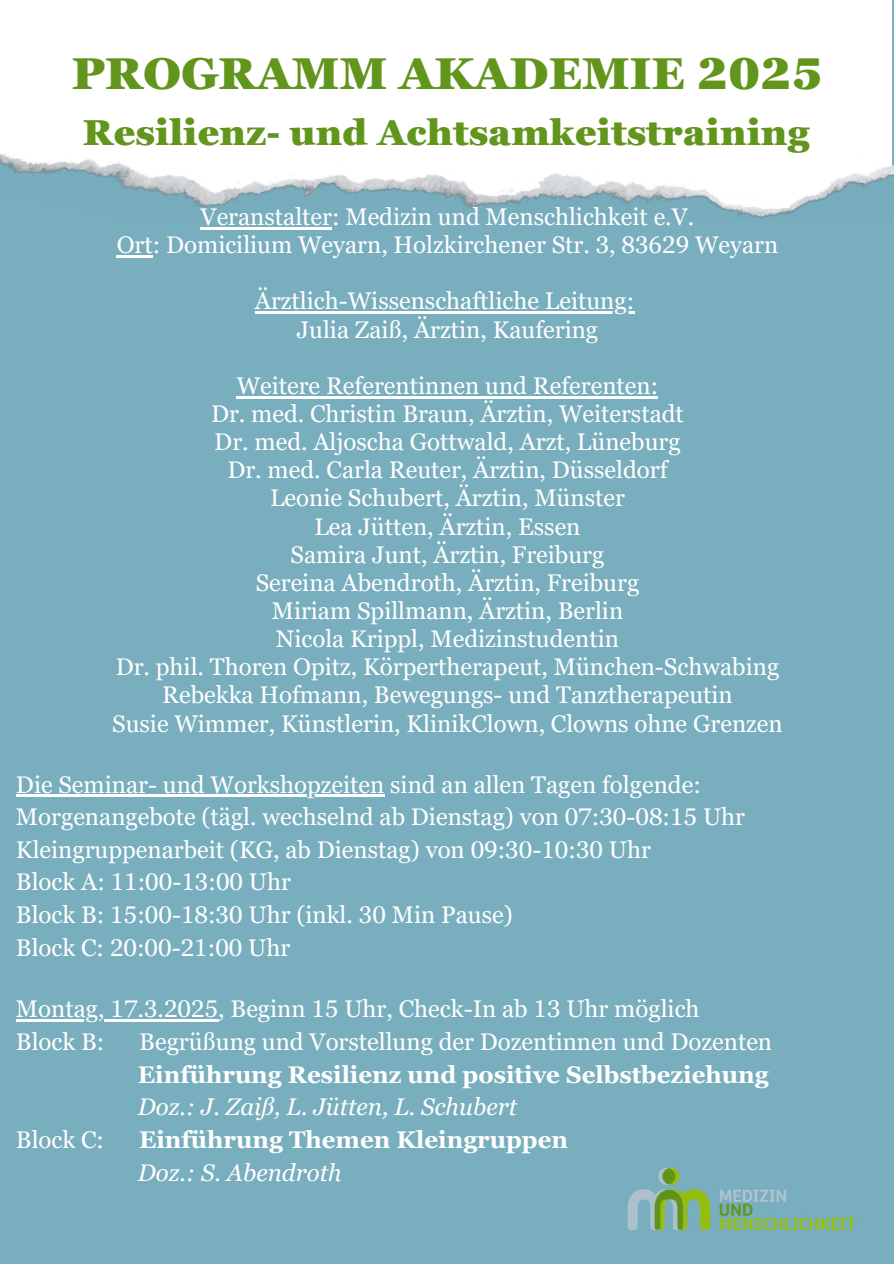
<style>
.page{position:relative;width:894px;height:1264px;background:#fff}
.page>*{position:absolute;margin:0;border:0;box-sizing:border-box;transform-origin:0 0}
.t1{font:900 44.55px "Georgia Pro";color:#62951c}
.t2{font:900 36px "Georgia Pro";color:#62951c}
.t3{font:24px "Georgia Pro";color:#fff}
.t4{font:700 24px "Georgia Pro";color:#fff}
.t5{font:italic 24px "Georgia Pro";color:#fff}
</style>
<div class="page">
<div style="left:0;top:0;width:893px;height:1263px;background:#78aebe"></div>
<div style="left:0;top:0;width:892px;height:153px;background:#fff"></div>
<img style="left:0;top:153px;width:893px;height:65px">
<hr style="left:200px;top:227px;width:132px;height:2px;background:#fff">
<hr style="left:117px;top:255px;width:36px;height:3px;background:#fff">
<hr style="left:255px;top:312px;width:379px;height:2px;background:#fff">
<hr style="left:236px;top:396px;width:422px;height:2px;background:#fff">
<hr style="left:16px;top:1019px;width:202px;height:2px;background:#fff">
<hr style="left:16px;top:794px;width:368px;height:3px;background:#fff">
<img style="left:627px;top:1167px;width:229px;height:64px">
<h1 class="t1" style="left:72px;top:48px;width:752px">PROGRAMM AKADEMIE 2025</h1>
<p class="t2" style="left:83px;top:112px;width:728px">Resilienz- und Achtsamkeitstraining</p>
<h2 class="t3" style="left:200px;top:203px;width:495px">Veranstalter: Medizin und Menschlichkeit e.V.</h2>
<p class="t3" style="left:117px;top:231px;width:662px">Ort: Domicilium Weyarn, Holzkirchener Str. 3, 83629 Weyarn</p>
<p class="t3" style="left:255px;top:287px;width:380px">Ärztlich-Wissenschaftliche Leitung:</p>
<p class="t3" style="left:297px;top:315px;width:303px">Julia Zaiß, Ärztin, Kaufering</p>
<p class="t3" style="left:236px;top:372px;width:423px">Weitere Referentinnen und Referenten:</p>
<p class="t3" style="left:211px;top:400px;width:474px">Dr. med. Christin Braun, Ärztin, Weiterstadt</p>
<p class="t3" style="left:214px;top:428px;width:467px">Dr. med. Aljoscha Gottwald, Arzt, Lüneburg</p>
<p class="t3" style="left:227px;top:456px;width:441px">Dr. med. Carla Reuter, Ärztin, Düsseldorf</p>
<p class="t3" style="left:270px;top:484px;width:356px">Leonie Schubert, Ärztin, Münster</p>
<p class="t3" style="left:314px;top:512px;width:267px">Lea Jütten, Ärztin, Essen</p>
<p class="t3" style="left:290px;top:540px;width:315px">Samira Junt, Ärztin, Freiburg</p>
<p class="t3" style="left:255px;top:569px;width:385px">Sereina Abendroth, Ärztin, Freiburg</p>
<p class="t3" style="left:271px;top:597px;width:353px">Miriam Spillmann, Ärztin, Berlin</p>
<p class="t3" style="left:276px;top:625px;width:344px">Nicola Krippl, Medizinstudentin</p>
<p class="t3" style="left:116px;top:653px;width:664px">Dr. phil. Thoren Opitz, Körpertherapeut, München-Schwabing</p>
<p class="t3" style="left:162px;top:681px;width:572px">Rebekka Hofmann, Bewegungs- und Tanztherapeutin</p>
<p class="t3" style="left:112px;top:709px;width:671px">Susie Wimmer, Künstlerin, KlinikClown, Clowns ohne Grenzen</p>
<p class="t3" style="left:16px;top:770px;width:686px">Die Seminar- und Workshopzeiten sind an allen Tagen folgende:</p>
<p class="t3" style="left:16px;top:803px;width:730px">Morgenangebote (tägl. wechselnd ab Dienstag) von 07:30-08:15 Uhr</p>
<p class="t3" style="left:16px;top:835px;width:636px">Kleingruppenarbeit (KG, ab Dienstag) von 09:30-10:30 Uhr</p>
<p class="t3" style="left:16px;top:868px;width:276px">Block A: 11:00-13:00 Uhr</p>
<p class="t3" style="left:16px;top:901px;width:498px">Block B: 15:00-18:30 Uhr (inkl. 30 Min Pause)</p>
<p class="t3" style="left:16px;top:933px;width:276px">Block C: 20:00-21:00 Uhr</p>
<p class="t3" style="left:16px;top:995px;width:685px">Montag, 17.3.2025, Beginn 15 Uhr, Check-In ab 13 Uhr möglich</p>
<p class="t3" style="left:16px;top:1028px;width:90px">Block B:</p>
<p class="t3" style="left:139px;top:1028px;width:634px">Begrüßung und Vorstellung der Dozentinnen und Dozenten</p>
<p class="t4" style="left:138px;top:1060px;width:632px">Einführung Resilienz und positive Selbstbeziehung</p>
<p class="t5" style="left:138px;top:1093px;width:380px">Doz.: J. Zaiß, L. Jütten, L. Schubert</p>
<p class="t3" style="left:16px;top:1125px;width:90px">Block C:</p>
<p class="t4" style="left:139px;top:1125px;width:430px">Einführung Themen Kleingruppen</p>
<p class="t5" style="left:138px;top:1158px;width:205px">Doz.: S. Abendroth</p>
</div>
